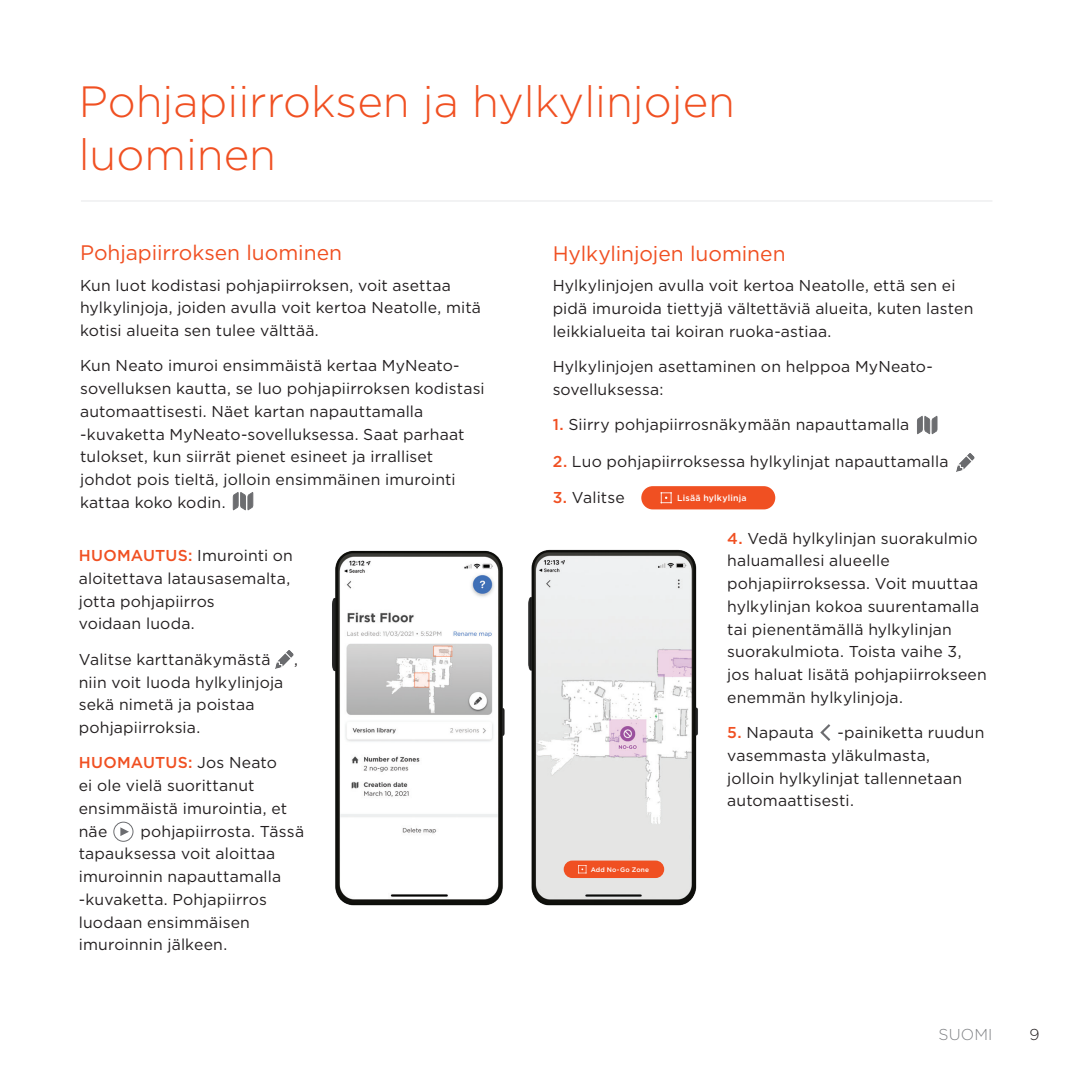
<style>
.page{position:relative;width:1071px;height:1071px;background:#fff}
.page>*{position:absolute;margin:0;border:0;box-sizing:border-box;transform-origin:0 0}
.t1{font:300 43.75px/52.5px "Gotham";color:#f05022}
.t2{font:21px "Gotham";letter-spacing:-.005em;color:#f05022}
.t3{font:15.75px/22.8px "Gotham";letter-spacing:.01em;color:#231f20}
.t4{font:300 15.75px "Gotham";letter-spacing:.01em;color:#808285}
.t5{font:300 15.75px "Gotham";color:#231f20}
.t6{font:500 8.75px "Gotham";letter-spacing:.025em;color:#fff}
.t7{font:500 6.65px "Gotham";letter-spacing:.03em;color:#fff}
.s1{font-weight:500;color:#f05022}
</style>
<div class="page">
<svg style="left:233px;top:492px;width:20px;height:18px"></svg>
<svg style="left:917px;top:416px;width:20px;height:18px"></svg>
<img style="left:956px;top:454px;width:18px;height:18px">
<hr style="left:81px;top:201px;width:911px;height:1px;background:#e6e7e9">
<img style="left:275px;top:651px;width:18px;height:18px">
<svg style="left:820px;top:724px;width:11px;height:17px"></svg>
<div style="left:641px;top:486px;width:134px;height:23px;background:#f05022;border-radius:12px"></div>
<svg style="left:661px;top:492px;width:11px;height:11px"></svg>
<div style="left:113px;top:822px;width:20px;height:20px;border:1px solid #6c6d70;border-radius:50%"></div>
<svg style="left:120px;top:827px;width:9px;height:9px"></svg>
<img style="left:332px;top:550px;width:173px;height:356px">
<img style="left:528px;top:549px;width:170px;height:357px">
<div style="left:564px;top:861px;width:100px;height:17px;background:#f05022;border-radius:9px"></div>
<svg style="left:578px;top:865px;width:9px;height:9px"></svg>
<h1 class="t1" style="left:79px;top:74px;width:658px">Pohjapiirroksen ja hylkylinjojen luominen</h1>
<h2 class="t2" style="left:80px;top:239px;width:263px">Pohjapiirroksen luominen</h2>
<p class="t3" style="left:80px;top:273px;width:402px">Kun luot kodistasi pohjapiirroksen, voit asettaa hylkylinjoja, joiden avulla voit kertoa Neatolle, mitä kotisi alueita sen tulee välttää.</p>
<p class="t3" style="left:80px;top:354px;width:406px">Kun Neato imuroi ensimmäistä kertaa MyNeato&shy;sovelluksen kautta, se luo pohjapiirroksen kodistasi automaattisesti. Näet kartan napauttamalla -kuvaketta MyNeato-sovelluksessa. Saat parhaat tulokset, kun siirrät pienet esineet ja irralliset johdot pois tieltä, jolloin ensimmäinen imurointi kattaa koko kodin.</p>
<p class="t3" style="left:79px;top:544px;width:216px"><span class="s1">HUOMAUTUS:</span> Imurointi on aloitettava latausasemalta, jotta pohjapiirros<br>voidaan luoda.</p>
<p class="t3" style="left:79px;top:648px;width:193px">Valitse karttanäkymästä</p>
<p class="t3" style="left:294px;top:648px;width:5px">,</p>
<p class="t3" style="left:79px;top:670px;width:206px">niin voit luoda hylkylinjoja sekä nimetä ja poistaa pohjapiirroksia.</p>
<p class="t3" style="left:79px;top:751px;width:210px"><span class="s1">HUOMAUTUS:</span> Jos Neato ei ole vielä suorittanut ensimmäistä imurointia, et näe</p>
<p class="t3" style="left:79px;top:819px;width:227px;text-indent:62px">pohjapiirrosta. Tässä tapauksessa voit aloittaa imuroinnin napauttamalla -kuvaketta. Pohjapiirros luodaan ensimmäisen imuroinnin jälkeen.</p>
<h2 class="t2" style="left:553px;top:240px;width:235px">Hylkylinjojen luominen</h2>
<p class="t3" style="left:553px;top:274px;width:422px">Hylkylinjojen avulla voit kertoa Neatolle, että sen ei pidä imuroida tiettyjä vältettäviä alueita, kuten lasten leikkialueita tai koiran ruoka-astiaa.</p>
<p class="t3" style="left:553px;top:355px;width:382px">Hylkylinjojen asettaminen on helppoa MyNeato&shy;sovelluksessa:</p>
<p class="t3" style="left:553px;top:413px;width:358px"><span class="s1">1.</span> Siirry pohjapiirrosnäkymään napauttamalla</p>
<p class="t3" style="left:553px;top:450px;width:397px"><span class="s1">2.</span> Luo pohjapiirroksessa hylkylinjat napauttamalla</p>
<p class="t3" style="left:553px;top:485px;width:74px"><span class="s1">3.</span> Valitse</p>
<p class="t6" style="left:677px;top:492px;width:71px">Lisää hylkylinja</p>
<p class="t7" style="left:591px;top:865px;width:60px">Add No-Go Zone</p>
<p class="t3" style="left:727px;top:526px;width:261px"><span class="s1">4.</span> Vedä hylkylinjan suorakulmio haluamallesi alueelle pohjapiirroksessa. Voit muuttaa hylkylinjan kokoa suurentamalla tai pienentämällä hylkylinjan suorakulmiota. Toista vaihe 3, jos haluat lisätä pohjapiirrokseen enemmän hylkylinjoja.</p>
<p class="t3" style="left:727px;top:721px;width:88px"><span class="s1">5.</span> Napauta</p>
<p class="t3" style="left:727px;top:721px;width:259px;text-indent:110px">-painiketta ruudun vasemmasta yläkulmasta,<br>jolloin hylkylinjat tallennetaan automaattisesti.</p>
<p class="t4" style="left:939px;top:1024px;width:56px">SUOMI</p>
<p class="t5" style="left:1029px;top:1024px;width:12px">9</p>
</div>
